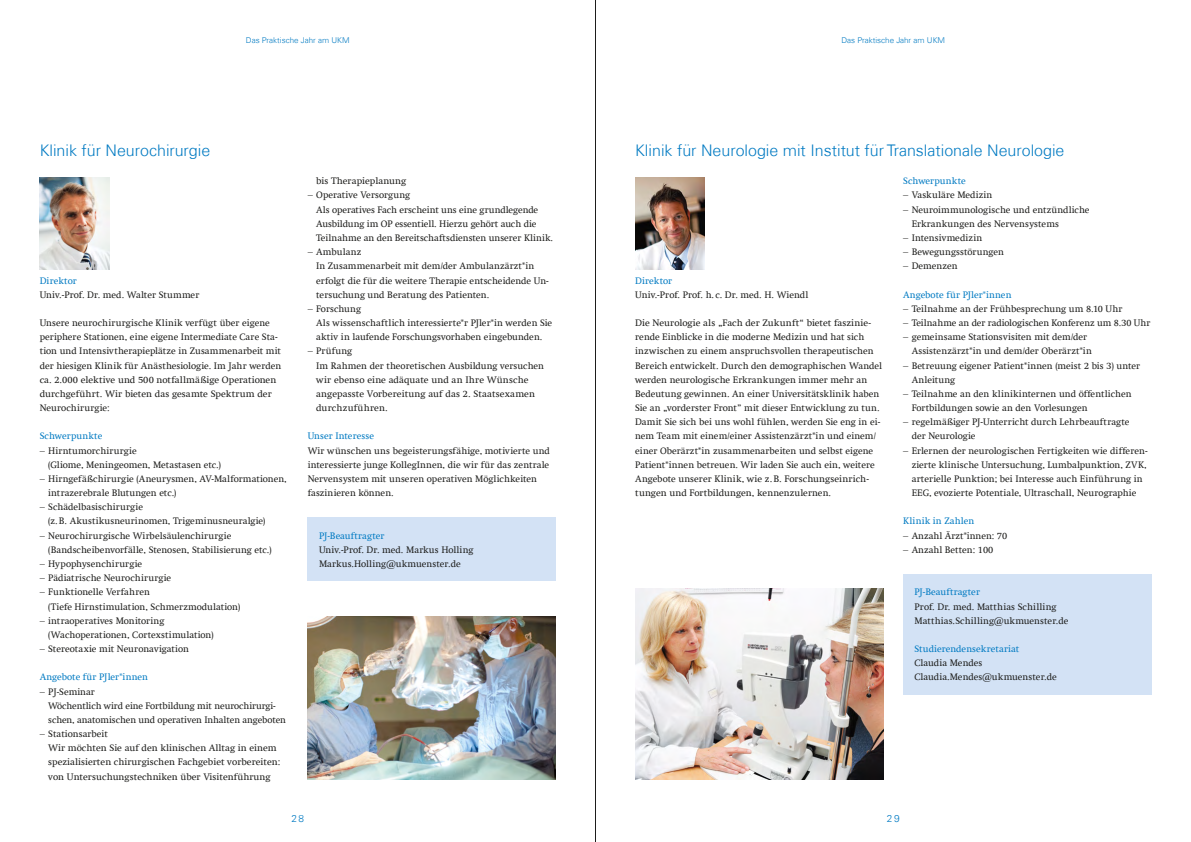
<style>
.page{position:relative;width:1191px;height:842px;background:#fff}
.page>*{position:absolute;margin:0;border:0;box-sizing:border-box;transform-origin:0 0}
.t1{font:300 16px "Univers Com 45";color:#007ac2}
.t2{font:300 10px "Univers Com 45";color:#007ac2}
.t3{font:9.5px/14.2px "Swift Com";color:#1d1d1b}
.t4{font:9.5px "Swift Com";letter-spacing:.005em;color:#007ac2}
.t5{font:300 8px "Univers Com 45";color:#007ac2}
</style>
<div class="page">
<div style="left:308px;top:517px;width:248px;height:64px;background:#d3e2f5"></div>
<img style="left:40px;top:177px;width:69px;height:92px">
<img style="left:308px;top:617px;width:248px;height:163px">
<img style="left:635px;top:177px;width:69px;height:92px">
<img style="left:635px;top:588px;width:248px;height:192px">
<div style="left:903px;top:574px;width:248px;height:120px;background:#d3e2f5"></div>
<hr style="left:595px;top:0;width:1px;height:842px;background:#1d1d1b">
<p class="t5" style="left:246px;top:35px;width:105px">Das Praktische Jahr am UKM</p>
<p class="t5" style="left:841px;top:35px;width:105px">Das Praktische Jahr am UKM</p>
<h1 class="t1" style="left:40px;top:141px;width:172px">Klinik für Neurochirurgie</h1>
<h1 class="t1" style="left:635px;top:141px;width:431px">Klinik für Neurologie mit Institut für Translationale Neurologie</h1>
<p class="t4" style="left:40px;top:275px;width:39px">Direktor</p>
<p class="t3" style="left:40px;top:287px;width:161px">Univ.-Prof. Dr. med. Walter Stummer</p>
<p class="t3" style="left:40px;top:316px;width:243px">Unsere neurochirurgische Klinik verfügt über eigene periphere Stationen, eine eigene Intermediate Care Sta&shy;tion und Intensivtherapieplätze in Zusammenarbeit mit der hiesigen Klinik für Anästhesiologie. Im Jahr werden ca. 2.000 elektive und 500 notfallmäßige Operationen durchgeführt. Wir bieten das gesamte Spektrum der Neurochirurgie:</p>
<p class="t4" style="left:40px;top:431px;width:64px">Schwerpunkte</p>
<p class="t3" style="left:48px;top:443px;width:174px;text-indent:-9px">– Hirntumorchirurgie<br>(Gliome, Meningeomen, Metastasen etc.)</p>
<p class="t3" style="left:48px;top:472px;width:240px;text-indent:-9px">– Hirngefäßchirurgie (Aneurysmen, AV-Malformationen, intrazerebrale Blutungen etc.)</p>
<p class="t3" style="left:48px;top:500px;width:219px;text-indent:-9px">– Schädelbasischirurgie<br>(z.B. Akustikusneurinomen, Trigeminusneuralgie)</p>
<p class="t3" style="left:48px;top:528px;width:225px;text-indent:-9px">– Neurochirurgische Wirbelsäulenchirurgie (Bandscheibenvorfälle, Stenosen, Stabilisierung etc.)</p>
<p class="t3" style="left:40px;top:557px;width:104px">– Hypophysenchirurgie</p>
<p class="t3" style="left:40px;top:571px;width:133px">– Pädiatrische Neurochirurgie</p>
<p class="t3" style="left:48px;top:585px;width:194px;text-indent:-9px">– Funktionelle Verfahren<br>(Tiefe Hirnstimulation, Schmerzmodulation)</p>
<p class="t3" style="left:48px;top:613px;width:167px;text-indent:-9px">– intraoperatives Monitoring (Wachoperationen, Cortexstimulation)</p>
<p class="t3" style="left:40px;top:642px;width:151px">– Stereotaxie mit Neuronavigation</p>
<p class="t4" style="left:40px;top:672px;width:110px">Angebote für PJler*innen</p>
<p class="t3" style="left:48px;top:684px;width:239px;text-indent:-9px">– PJ-Seminar<br>Wöchentlich wird eine Fortbildung mit neurochirurgi&shy;schen, anatomischen und operativen Inhalten angeboten</p>
<p class="t3" style="left:48px;top:727px;width:234px;text-indent:-9px">– Stationsarbeit<br>Wir möchten Sie auf den klinischen Alltag in einem spezialisierten chirurgischen Fachgebiet vorbereiten: von Untersuchungstechniken über Visitenführung</p>
<p class="t3" style="left:316px;top:174px;width:92px">bis Therapieplanung</p>
<p class="t3" style="left:316px;top:188px;width:238px;text-indent:-9px">– Operative Versorgung<br>Als operatives Fach erscheint uns eine grundlegende Ausbildung im OP essentiell. Hierzu gehört auch die Teilnahme an den Bereitschaftsdiensten unserer Klinik.</p>
<p class="t3" style="left:316px;top:245px;width:234px;text-indent:-9px">– Ambulanz<br>In Zusammenarbeit mit dem/der Ambulanzärzt*in erfolgt die für die weitere Therapie entscheidende Un&shy;tersuchung und Beratung des Patienten.</p>
<p class="t3" style="left:316px;top:301px;width:237px;text-indent:-9px">– Forschung<br>Als wissenschaftlich interessierte*r PJler*in werden Sie aktiv in laufende Forschungsvorhaben eingebunden.</p>
<p class="t3" style="left:316px;top:344px;width:229px;text-indent:-9px">– Prüfung<br>Im Rahmen der theoretischen Ausbildung versuchen wir ebenso eine adäquate und an Ihre Wünsche angepasste Vorbereitung auf das 2. Staatsexamen durchzuführen.</p>
<p class="t4" style="left:308px;top:431px;width:68px">Unser Interesse</p>
<p class="t3" style="left:308px;top:443px;width:244px">Wir wünschen uns begeisterungsfähige, motivierte und interessierte junge KollegInnen, die wir für das zentrale Nervensystem mit unseren operativen Möglichkeiten faszinieren können.</p>
<p class="t4" style="left:319px;top:530px;width:67px">PJ-Beauftragter</p>
<p class="t3" style="left:319px;top:542px;width:156px">Univ.-Prof. Dr. med. Markus Holling<br>Markus.Holling@ukmuenster.de</p>
<p class="t4" style="left:635px;top:275px;width:39px">Direktor</p>
<p class="t3" style="left:635px;top:287px;width:175px">Univ.-Prof. Prof. h. c. Dr. med. H. Wiendl</p>
<p class="t3" style="left:635px;top:316px;width:248px">Die Neurologie als „Fach der Zukunft“ bietet faszinie&shy;rende Einblicke in die moderne Medizin und hat sich inzwischen zu einem anspruchsvollen therapeutischen Bereich entwickelt. Durch den demographischen Wandel werden neurologische Erkrankungen immer mehr an Bedeutung gewinnen. An einer Universitätsklinik haben Sie an „vorderster Front” mit dieser Entwicklung zu tun.<br>Damit Sie sich bei uns wohl fühlen, werden Sie eng in ei&shy;nem Team mit einem/einer Assistenzärzt*in und einem/ einer Oberärzt*in zusammenarbeiten und selbst eigene Patient*innen betreuen. Wir laden Sie auch ein, weitere Angebote unserer Klinik, wie z.B. Forschungseinrich&shy;tungen und Fortbildungen, kennenzulernen.</p>
<p class="t4" style="left:903px;top:175px;width:64px">Schwerpunkte</p>
<p class="t3" style="left:903px;top:188px;width:91px">– Vaskuläre Medizin</p>
<p class="t3" style="left:911px;top:202px;width:179px;text-indent:-9px">– Neuroimmunologische und entzündliche<br>Erkrankungen des Nervensystems</p>
<p class="t3" style="left:903px;top:231px;width:81px">– Intensivmedizin</p>
<p class="t3" style="left:903px;top:245px;width:102px">– Bewegungsstörungen</p>
<p class="t3" style="left:903px;top:259px;width:56px">– Demenzen</p>
<p class="t4" style="left:903px;top:289px;width:110px">Angebote für PJler*innen</p>
<p class="t3" style="left:903px;top:301px;width:221px">– Teilnahme an der Frühbesprechung um 8.10 Uhr</p>
<p class="t3" style="left:903px;top:316px;width:249px">– Teilnahme an der radiologischen Konferenz um 8.30 Uhr</p>
<p class="t3" style="left:911px;top:330px;width:182px;text-indent:-9px">– gemeinsame Stationsvisiten mit dem/der<br>Assistenzärzt*in und dem/der Oberärzt*in</p>
<p class="t3" style="left:911px;top:358px;width:230px;text-indent:-9px">– Betreuung eigener Patient*innen (meist 2 bis 3) unter<br>Anleitung</p>
<p class="t3" style="left:911px;top:387px;width:221px;text-indent:-9px">– Teilnahme an den klinikinternen und öffentlichen<br>Fortbildungen sowie an den Vorlesungen</p>
<p class="t3" style="left:911px;top:415px;width:219px;text-indent:-9px">– regelmäßiger PJ-Unterricht durch Lehrbeauftragte der Neurologie</p>
<p class="t3" style="left:911px;top:443px;width:237px;text-indent:-9px">– Erlernen der neurologischen Fertigkeiten wie differen&shy;zierte klinische Untersuchung, Lumbalpunktion, ZVK, arterielle Punktion; bei Interesse auch Einführung in EEG, evozierte Potentiale, Ultraschall, Neurographie</p>
<p class="t4" style="left:903px;top:516px;width:73px">Klinik in Zahlen</p>
<p class="t3" style="left:903px;top:528px;width:106px">– Anzahl Ärzt*innen: 70</p>
<p class="t3" style="left:903px;top:542px;width:92px">– Anzahl Betten: 100</p>
<p class="t4" style="left:914px;top:587px;width:67px">PJ-Beauftragter</p>
<p class="t3" style="left:914px;top:599px;width:155px">Prof. Dr. med. Matthias Schilling<br>Matthias.Schilling@ukmuenster.de</p>
<p class="t4" style="left:914px;top:643px;width:106px">Studierendensekretariat</p>
<p class="t3" style="left:914px;top:656px;width:144px">Claudia Mendes<br>Claudia.Mendes@ukmuenster.de</p>
<p class="t2" style="left:291px;top:812px;width:14px">28</p>
<p class="t2" style="left:887px;top:812px;width:14px">29</p>
</div>
